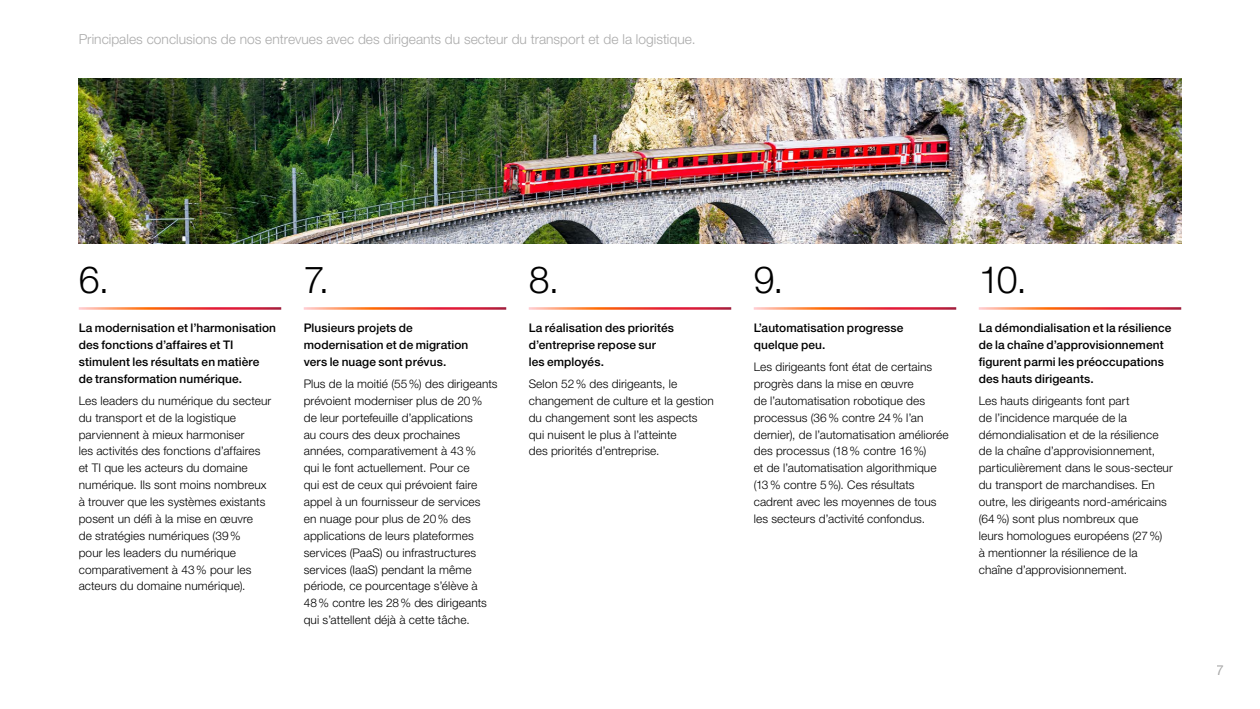
<style>
.page{position:relative;width:1260px;height:709px;background:#fff}
.page>*{position:absolute;margin:0;border:0;box-sizing:border-box;transform-origin:0 0}
.t1{font:300 37.5px "Helvetica Neue LT Pro";color:#000}
.t2{font:300 13.75px "Helvetica Neue LT Pro";color:#aaa}
.t3{font:13.75px "Helvetica Neue LT Pro";color:#aaa}
.t4{font:300 11.88px/16.9px "Helvetica Neue LT Pro";letter-spacing:.01em;color:#000}
.t5{font:500 11.88px/16.9px "Helvetica Neue LT Pro";letter-spacing:.01em;color:#000}
</style>
<div class="page">
<img style="left:79px;top:79px;width:1102px;height:165px">
<p class="t2" style="left:79px;top:31px;width:618px">Principales conclusions de nos entrevues avec des dirigeants du secteur du transport et de la logistique.</p>
<h1 class="t1" style="left:79px;top:257px;width:32px">6.</h1>
<h1 class="t1" style="left:304px;top:257px;width:27px">7.</h1>
<h1 class="t1" style="left:529px;top:257px;width:32px">8.</h1>
<h1 class="t1" style="left:754px;top:257px;width:31px">9.</h1>
<h1 class="t1" style="left:979px;top:257px;width:50px">10.</h1>
<p class="t5" style="left:79px;top:319px;width:199px">La modernisation et l’harmonisation des fonctions d’affaires et TI stimulent les résultats en matière de transformation numérique.</p>
<p class="t4" style="left:79px;top:392px;width:194px">Les leaders du numérique du secteur du transport et de la logistique parviennent à mieux harmoniser<br>les activités des fonctions d’affaires et TI que les acteurs du domaine numérique. Ils sont moins nombreux à trouver que les systèmes existants posent un défi à la mise en œuvre<br>de stratégies numériques (39%<br>pour les leaders du numérique comparativement à 43% pour les acteurs du domaine numérique).</p>
<p class="t5" style="left:304px;top:319px;width:166px">Plusieurs projets de modernisation et de migration vers le nuage sont prévus.</p>
<p class="t4" style="left:304px;top:375px;width:195px">Plus de la moitié (55%) des dirigeants prévoient moderniser plus de 20% de leur portefeuille d’applications<br>au cours des deux prochaines années, comparativement à 43%<br>qui le font actuellement. Pour ce<br>qui est de ceux qui prévoient faire appel à un fournisseur de services<br>en nuage pour plus de 20% des applications de leurs plateformes services (PaaS) ou infrastructures services (IaaS) pendant la même période, ce pourcentage s’élève à 48% contre les 28% des dirigeants qui s’attellent déjà à cette tâche.</p>
<p class="t5" style="left:529px;top:319px;width:147px">La réalisation des priorités d’entreprise repose sur les employés.</p>
<p class="t4" style="left:529px;top:375px;width:187px">Selon 52% des dirigeants, le changement de culture et la gestion du changement sont les aspects qui nuisent le plus à l’atteinte<br>des priorités d’entreprise.</p>
<p class="t5" style="left:754px;top:319px;width:151px">L’automatisation progresse quelque peu.</p>
<p class="t4" style="left:754px;top:358px;width:197px">Les dirigeants font état de certains progrès dans la mise en œuvre<br>de l’automatisation robotique des processus (36% contre 24% l’an dernier), de l’automatisation améliorée des processus (18% contre 16%)<br>et de l’automatisation algorithmique (13% contre 5%). Ces résultats cadrent avec les moyennes de tous les secteurs d’activité confondus.</p>
<p class="t5" style="left:979px;top:319px;width:194px">La démondialisation et la résilience de la chaîne d’approvisionnement figurent parmi les préoccupations des hauts dirigeants.</p>
<p class="t4" style="left:979px;top:392px;width:196px">Les hauts dirigeants font part<br>de l’incidence marquée de la démondialisation et de la résilience de la chaîne d’approvisionnement, particulièrement dans le sous-secteur du transport de marchandises. En outre, les dirigeants nord-américains (64%) sont plus nombreux que<br>leurs homologues européens (27%)<br>à mentionner la résilience de la chaîne d’approvisionnement.</p>
<p class="t3" style="left:1217px;top:661px;width:9px">7</p>
</div>
